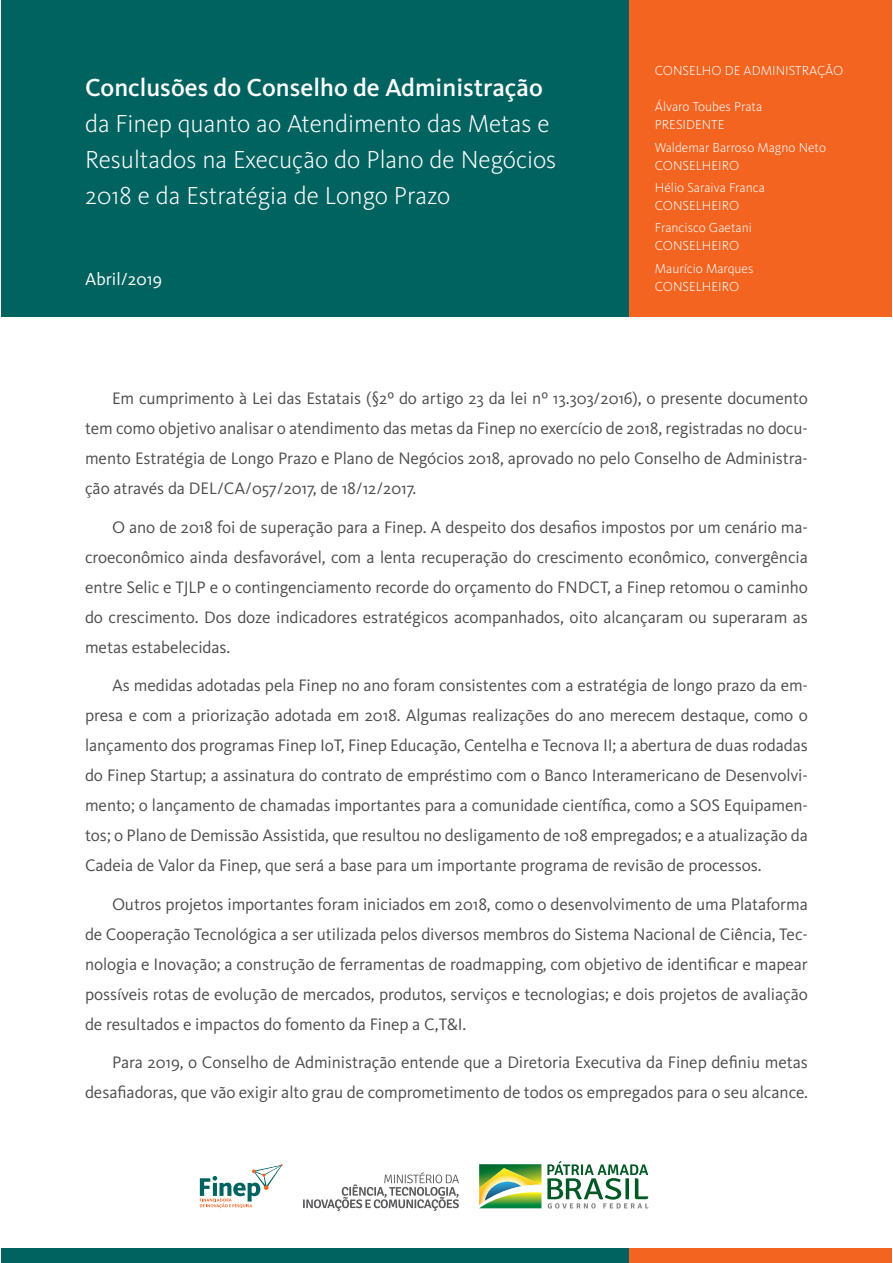
<style>
.page{position:relative;width:893px;height:1263px;background:#fff}
.page>*{position:absolute;margin:0;border:0;box-sizing:border-box;transform-origin:0 0}
.t1{font:300 25.5px/36px "Kievit OT";color:#fff}
.t2{font:18px "Kievit OT";color:#fff}
.t3{font:17.25px/30px "Kievit OT";letter-spacing:-.005em;color:#4b4c4d;text-align:justify}
.t4{font:300 13.5px/18px "Kievit OT";color:#fff}
.s1{font-weight:500}
</style>
<div class="page">
<div style="left:1px;top:1px;width:628px;height:316px;background:#006360"></div>
<div style="left:1px;top:1248px;width:628px;height:15px;background:#006360"></div>
<div style="left:629px;top:1px;width:263px;height:316px;background:#f36421"></div>
<div style="left:629px;top:1248px;width:263px;height:15px;background:#f36421"></div>
<svg style="left:200px;top:1164px;width:83px;height:44px"></svg>
<svg style="left:479px;top:1164px;width:62px;height:44px"></svg>
<svg style="left:547px;top:1161px;width:101px;height:47px"></svg>
<svg style="left:303px;top:1172px;width:156px;height:39px"></svg>
<p class="t4" style="left:655px;top:62px;width:190px">CONSELHO DE ADMINISTRAÇÃO</p>
<p class="t4" style="left:655px;top:98px;width:109px">Álvaro Toubes Prata<br>PRESIDENTE</p>
<p class="t4" style="left:655px;top:138px;width:173px">Waldemar Barroso Magno Neto<br>CONSELHEIRO</p>
<p class="t4" style="left:655px;top:179px;width:112px">Hélio Saraiva Franca<br>CONSELHEIRO</p>
<p class="t4" style="left:655px;top:219px;width:99px">Francisco Gaetani<br>CONSELHEIRO</p>
<p class="t4" style="left:655px;top:259px;width:100px">Maurício Marques</p>
<p class="t1" style="left:85px;top:70px;width:473px"><span class="s1">Conclusões do Conselho de Administração </span>da Finep quanto ao Atendimento das Metas e Resultados na Execução do Plano de Negócios 2018 e da Estratégia de Longo Prazo</p>
<p class="t2" style="left:85px;top:269px;width:78px">Abril/2019</p>
<p class="t4" style="left:655px;top:277px;width:86px">CONSELHEIRO</p>
<p class="t3" style="left:85px;top:384px;width:724px;text-indent:27px">Em cumprimento à Lei das Estatais (§2º do artigo 23 da lei nº 13.303/2016), o presente documento tem como objetivo analisar o atendimento das metas da Finep no exercício de 2018, registradas no docu&shy;mento Estratégia de Longo Prazo e Plano de Negócios 2018, aprovado no pelo Conselho de Administra&shy;ção através da DEL/CA/057/2017, de 18/12/2017.</p>
<p class="t3" style="left:85px;top:512px;width:724px;text-indent:27px">O ano de 2018 foi de superação para a Finep. A despeito dos desafios impostos por um cenário ma&shy;croeconômico ainda desfavorável, com a lenta recuperação do crescimento econômico, convergência entre Selic e TJLP e o contingenciamento recorde do orçamento do FNDCT, a Finep retomou o caminho do crescimento. Dos doze indicadores estratégicos acompanhados, oito alcançaram ou superaram as metas estabelecidas.</p>
<p class="t3" style="left:85px;top:671px;width:724px;text-indent:27px">As medidas adotadas pela Finep no ano foram consistentes com a estratégia de longo prazo da em&shy;presa e com a priorização adotada em 2018. Algumas realizações do ano merecem destaque, como o lançamento dos programas Finep IoT, Finep Educação, Centelha e Tecnova II; a abertura de duas rodadas do Finep Startup; a assinatura do contrato de empréstimo com o Banco Interamericano de Desenvolvi&shy;mento; o lançamento de chamadas importantes para a comunidade científica, como a SOS Equipamen&shy;tos; o Plano de Demissão Assistida, que resultou no desligamento de 108 empregados; e a atualização da Cadeia de Valor da Finep, que será a base para um importante programa de revisão de processos.</p>
<p class="t3" style="left:85px;top:889px;width:724px;text-indent:27px">Outros projetos importantes foram iniciados em 2018, como o desenvolvimento de uma Plataforma de Cooperação Tecnológica a ser utilizada pelos diversos membros do Sistema Nacional de Ciência, Tec&shy;nologia e Inovação; a construção de ferramentas de roadmapping, com objetivo de identificar e mapear possíveis rotas de evolução de mercados, produtos, serviços e tecnologias; e dois projetos de avaliação de resultados e impactos do fomento da Finep a C,T&amp;I.</p>
<p class="t3" style="left:85px;top:1048px;width:724px;text-align:right">Para 2019, o Conselho de Administração entende que a Diretoria Executiva da Finep definiu metas desafiadoras, que vão exigir alto grau de comprometimento de todos os empregados para o seu alcance.</p>
</div>
